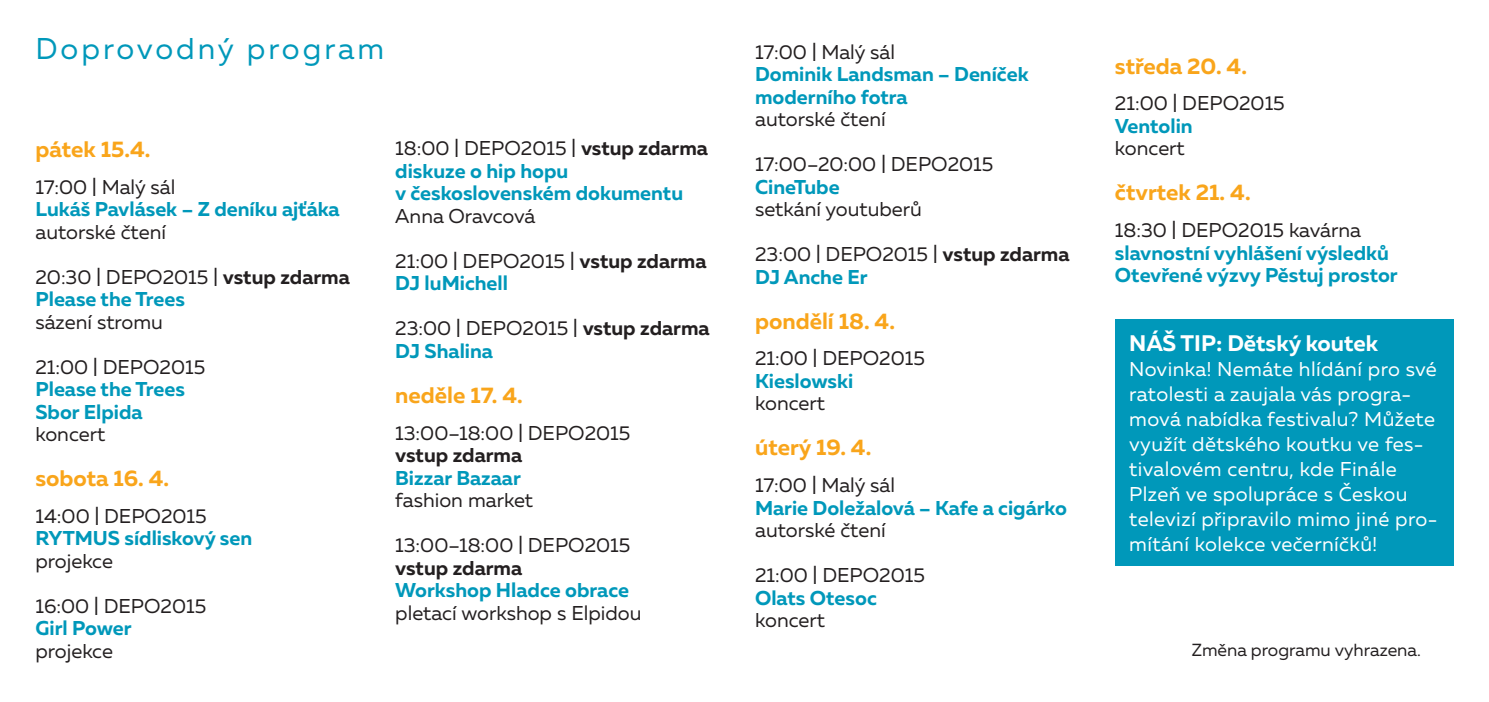
<style>
.page{position:relative;width:1489px;height:702px;background:#fff}
.page>*{position:absolute;margin:0;border:0;box-sizing:border-box;transform-origin:0 0}
.t1{font:30px "Muller";letter-spacing:.1em;color:#0098ba}
.t2{font:700 22.5px "Muller";color:#f9a51b}
.t3{font:700 22.5px "Muller";color:#fff}
.t4{font:20px/22.5px "Muller";color:#231f20}
.t5{font:700 20px/22.5px "Muller";color:#0098ba}
.t6{font:20px/25px "Muller";letter-spacing:.02em;color:#fff}
.t7{font:700 20px "Muller";color:#231f20}
.t8{font:17.5px "Muller";color:#231f20}
.s1{font-weight:700}
.s2{font-weight:700;color:#0098ba}
.s3{font-weight:400;color:#231f20}
.s4{color:#231f20}
</style>
<div class="page">
<div style="left:1114px;top:319px;width:339px;height:246px;background:#0098ba"></div>
<h1 class="t1" style="left:35px;top:30px;width:350px">Doprovodný program</h1>
<p class="t2" style="left:35px;top:135px;width:116px">pátek 15.4.</p>
<p class="t4" style="left:35px;top:175px;width:141px">17:00 | Malý sál</p>
<p class="t5" style="left:35px;top:198px;width:306px">Lukáš Pavlásek – Z deníku ajťáka</p>
<p class="t4" style="left:35px;top:220px;width:132px">autorské čtení</p>
<p class="t4" style="left:35px;top:265px;width:316px">20:30 | DEPO2015 | <span class="s1">vstup zdarma<br></span><span class="s2">Please the Trees</span></p>
<p class="t4" style="left:35px;top:310px;width:129px">sázení stromu</p>
<p class="t4" style="left:35px;top:355px;width:171px">21:00 | DEPO2015</p>
<p class="t5" style="left:35px;top:378px;width:151px">Please the Trees<br>Sbor Elpida</p>
<p class="t4" style="left:35px;top:422px;width:71px">koncert</p>
<p class="t2" style="left:35px;top:464px;width:135px">sobota 16. 4.</p>
<p class="t4" style="left:35px;top:504px;width:173px">14:00 | DEPO2015</p>
<p class="t5" style="left:35px;top:527px;width:218px">RYTMUS sídliskový sen</p>
<p class="t4" style="left:35px;top:549px;width:79px">projekce</p>
<p class="t4" style="left:35px;top:594px;width:172px">16:00 | DEPO2015</p>
<p class="t5" style="left:35px;top:617px;width:98px">Girl Power</p>
<p class="t4" style="left:35px;top:639px;width:79px">projekce</p>
<p class="t5" style="left:395px;top:137px;width:314px"><span class="s3">18:00 | DEPO2015 |</span> <span class="s4">vstup zdarma </span>diskuze o hip hopu<br>v československém dokumentu</p>
<p class="t4" style="left:395px;top:204px;width:142px">Anna Oravcová</p>
<p class="t4" style="left:395px;top:249px;width:313px">21:00 | DEPO2015 | <span class="s1">vstup zdarma<br></span><span class="s2">DJ luMichell</span></p>
<p class="t4" style="left:395px;top:317px;width:316px">23:00 | DEPO2015 | <span class="s1">vstup zdarma<br></span><span class="s2">DJ Shalina</span></p>
<p class="t2" style="left:395px;top:381px;width:129px">neděle 17. 4.</p>
<p class="t4" style="left:395px;top:421px;width:237px">13:00–18:00 | DEPO2015</p>
<p class="t7" style="left:395px;top:442px;width:128px">vstup zdarma</p>
<p class="t5" style="left:395px;top:466px;width:127px">Bizzar Bazaar</p>
<p class="t4" style="left:395px;top:488px;width:139px">fashion market</p>
<p class="t4" style="left:395px;top:533px;width:237px">13:00–18:00 | DEPO2015</p>
<p class="t7" style="left:395px;top:555px;width:128px">vstup zdarma</p>
<p class="t5" style="left:395px;top:579px;width:235px">Workshop Hladce obrace</p>
<p class="t4" style="left:395px;top:601px;width:248px">pletací workshop s Elpidou</p>
<p class="t4" style="left:755px;top:40px;width:141px">17:00 | Malý sál</p>
<p class="t5" style="left:755px;top:63px;width:275px">Dominik Landsman – Deníček moderního fotra</p>
<p class="t4" style="left:755px;top:108px;width:132px">autorské čtení</p>
<p class="t4" style="left:755px;top:153px;width:240px">17:00–20:00 | DEPO2015</p>
<p class="t5" style="left:755px;top:175px;width:86px">CineTube</p>
<p class="t4" style="left:755px;top:198px;width:168px">setkání youtuberů</p>
<p class="t4" style="left:755px;top:243px;width:316px">23:00 | DEPO2015 | <span class="s1">vstup zdarma<br></span><span class="s2">DJ Anche Er</span></p>
<p class="t2" style="left:755px;top:307px;width:141px">pondělí 18. 4.</p>
<p class="t4" style="left:755px;top:347px;width:171px">21:00 | DEPO2015</p>
<p class="t5" style="left:755px;top:369px;width:100px">Kieslowski</p>
<p class="t4" style="left:755px;top:392px;width:71px">koncert</p>
<p class="t2" style="left:755px;top:433px;width:118px">úterý 19. 4.</p>
<p class="t4" style="left:755px;top:473px;width:141px">17:00 | Malý sál</p>
<p class="t5" style="left:755px;top:496px;width:313px">Marie Doležalová – Kafe a cigárko</p>
<p class="t4" style="left:755px;top:518px;width:132px">autorské čtení</p>
<p class="t4" style="left:755px;top:563px;width:171px">21:00 | DEPO2015</p>
<p class="t5" style="left:755px;top:586px;width:123px">Olats Otesoc</p>
<p class="t4" style="left:755px;top:608px;width:71px">koncert</p>
<p class="t2" style="left:1114px;top:52px;width:133px">středa 20. 4.</p>
<p class="t4" style="left:1114px;top:92px;width:171px">21:00 | DEPO2015</p>
<p class="t5" style="left:1114px;top:114px;width:79px">Ventolin</p>
<p class="t4" style="left:1114px;top:137px;width:71px">koncert</p>
<p class="t2" style="left:1114px;top:178px;width:137px">čtvrtek 21. 4.</p>
<p class="t4" style="left:1114px;top:218px;width:247px">18:30 | DEPO2015 kavárna</p>
<p class="t5" style="left:1114px;top:241px;width:284px">slavnostní vyhlášení výsledků<br>Otevřené výzvy Pěstuj prostor</p>
<p class="t3" style="left:1129px;top:329px;width:250px">NÁŠ TIP: Dětský koutek</p>
<p class="t6" style="left:1129px;top:356px;width:310px">Novinka! Nemáte hlídání pro své ratolesti a zaujala vás progra&shy;mová nabídka festivalu? Můžete využít dětského koutku ve fes&shy;tivalovém centru, kde Finále<br>Plzeň ve spolupráce s Českou televizí připravilo mimo jiné pro&shy;mítání kolekce večerníčků!</p>
<p class="t8" style="left:1191px;top:639px;width:230px">Změna programu vyhrazena.</p>
</div>
